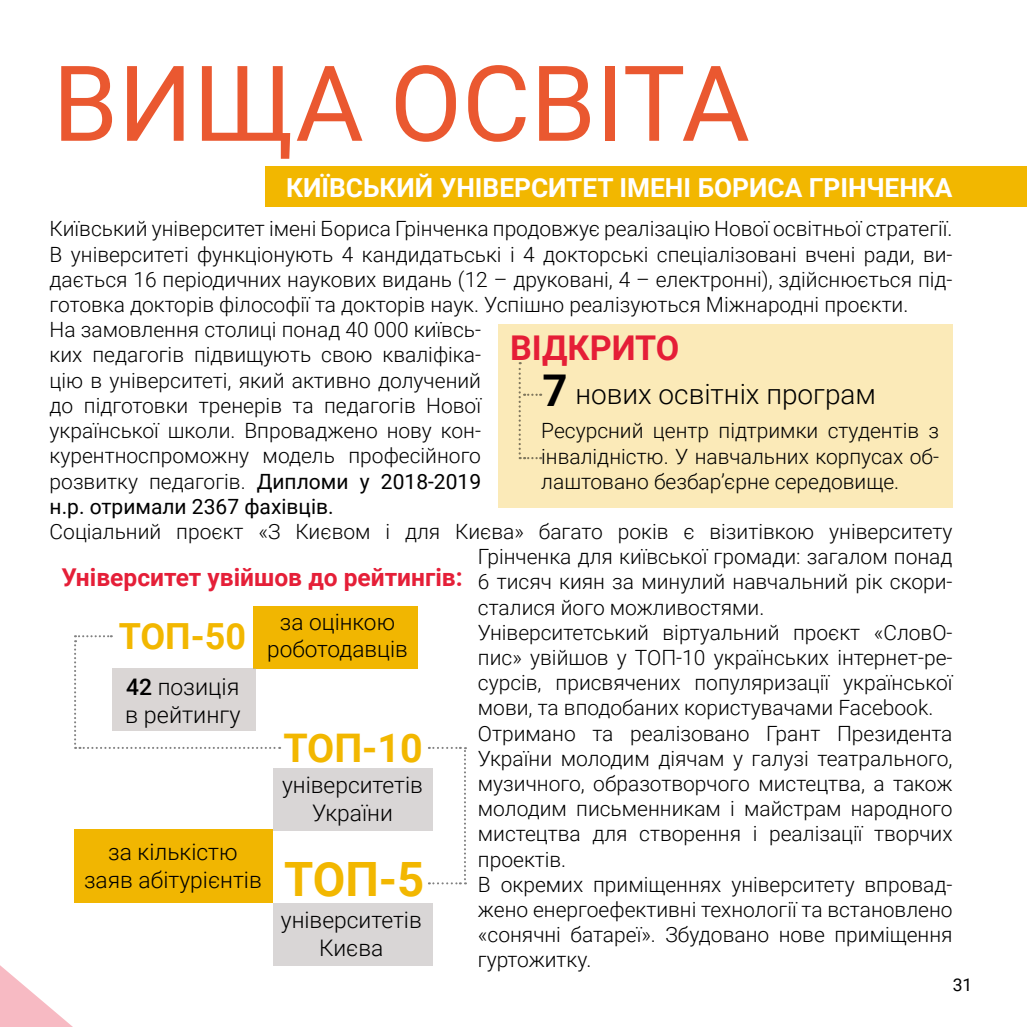
<style>
.page{position:relative;width:1027px;height:1027px;background:#fff}
.page>*{position:absolute;margin:0;border:0;box-sizing:border-box;transform-origin:0 0}
.t1{font:105px "Roboto";color:#ea5830}
.t2{font:700 47.25px "Roboto";color:#f2b700}
.t3{font:700 39.38px "Roboto";color:#f2b700}
.t4{font:700 36.05px "Roboto";color:#f2b700}
.t5{font:700 34.12px "Roboto";color:#e51e37}
.t6{font:300 28px "Roboto";color:#000}
.t7{font:700 26.25px "Roboto";color:#fff}
.t8{font:700 24.5px "Roboto";color:#e51f38}
.t9{font:300 23.45px/28.2px "Roboto";color:#000}
.t10{font:300 22.75px/27.5px "Roboto";color:#000;text-align:center}
.t11{font:300 21px/25.2px "Roboto";color:#000}
.t12{font:17.5px "Roboto";color:#000}
.s1{font-weight:400}
.s2{font-weight:700;font-size:43.75px}
.s3{font-weight:500;font-size:22.75px}
.s4{font-size:22.75px}
</style>
<div class="page">
<div style="left:265px;top:166px;width:762px;height:41px;background:#f2b700"></div>
<svg style="left:0;top:831px;width:273px;height:196px"></svg>
<div style="left:498px;top:324px;width:454px;height:183px;background:#fbeab8"></div>
<svg style="left:519px;top:362px;width:22px;height:97px"></svg>
<div style="left:272px;top:768px;width:160px;height:63px;background:#d9d6d6"></div>
<div style="left:254px;top:606px;width:164px;height:62px;background:#f1b601"></div>
<div style="left:74px;top:829px;width:198px;height:74px;background:#f1b601"></div>
<div style="left:272px;top:903px;width:160px;height:63px;background:#d9d6d6"></div>
<svg style="left:74px;top:635px;width:206px;height:114px"></svg>
<svg style="left:429px;top:747px;width:37px;height:137px"></svg>
<h1 class="t1" style="left:53px;top:30px;width:699px">ВИЩА ОСВІТА</h1>
<p class="t7" style="left:286px;top:169px;width:668px">КИЇВСЬКИЙ УНІВЕРСИТЕТ ІМЕНІ БОРИСА ГРІНЧЕНКА</p>
<p class="t11" style="left:50px;top:216px;width:904px">Київський університет імені Бориса Грінченка продовжує реалізацію Нової освітньої стратегії.<br>В університеті функціонують 4 кандидатьські і 4 докторські спеціалізовані вчені ради, ви&shy;дається 16 періодичних наукових видань (12 – друковані, 4 – електронні), здійснюється під&shy;готовка докторів філософії та докторів наук. Успішно реалізуються Міжнародні проєкти.<br>На замовлення столиці понад 40 000 київсь-<br>ких педагогів підвищують свою кваліфіка-<br>цію в університеті, який активно долучений<br>до підготовки тренерів та педагогів Нової<br>української школи. Впроваджено нову кон-<br>курентноспроможну модель професійного<br>розвитку педагогів. <span class="s1">Дипломи у 2018-2019<br>н.р. отримали 2367 фахівців.</span></p>
<p class="t11" style="left:478px;top:518px;width:476px;text-indent:-428px">Соціальний проєкт «З Києвом і для Києва» багато років є візитівкою університету Грінченка для київської громади: загалом понад 6 тисяч киян за минулий навчальний рік скори&shy;сталися його можливостями.<br>Університетський віртуальний проєкт «СловО&shy;пис» увійшов у ТОП-10 українських інтернет-ре&shy;сурсів, присвячених популяризації української мови, та вподобаних користувачами Facebook.<br>Отримано та реалізовано Грант Президента України молодим діячам у галузі театрального, музичного, образотворчого мистецтва, а також молодим письменникам і майстрам народного мистецтва для створення і реалізації творчих проектів.<br>В окремих приміщеннях університету впровад&shy;жено енергоефективні технології та встановлено «сонячні батареї». Збудовано нове приміщення гуртожитку.</p>
<h3 class="t5" style="left:510px;top:324px;width:171px">ВІДКРИТО</h3>
<h3 class="t6" style="left:542px;top:374px;width:335px"><span class="s2">7</span> нових освітніх програм</h3>
<p class="t11" style="left:541px;top:417px;width:399px;text-align:justify">Ресурсний центр підтримки студентів з інвалідністю. У навчальних корпусах об&shy;лаштовано безбар’єрне середовище.</p>
<p class="t8" style="left:61px;top:560px;width:403px">Університет увійшов до рейтингів:</p>
<h3 class="t4" style="left:119px;top:610px;width:129px">ТОП-50</h3>
<p class="t10" style="left:267px;top:607px;width:142px">за оцінкою роботодавців</p>
<p class="t9" style="left:125px;top:671px;width:117px"><span class="s3">42</span> <span class="s4">по</span>зиція в рейтингу</p>
<h3 class="t3" style="left:283px;top:720px;width:141px">ТОП-10</h3>
<p class="t10" style="left:282px;top:771px;width:142px">університетів<br>України</p>
<p class="t10" style="left:84px;top:837px;width:179px">за кількістю заяв абітурієнтів</p>
<h2 class="t2" style="left:284px;top:846px;width:142px">ТОП-5</h2>
<p class="t10" style="left:281px;top:905px;width:142px">університетів<br>Києва</p>
<p class="t12" style="left:953px;top:972px;width:21px">31</p>
</div>
